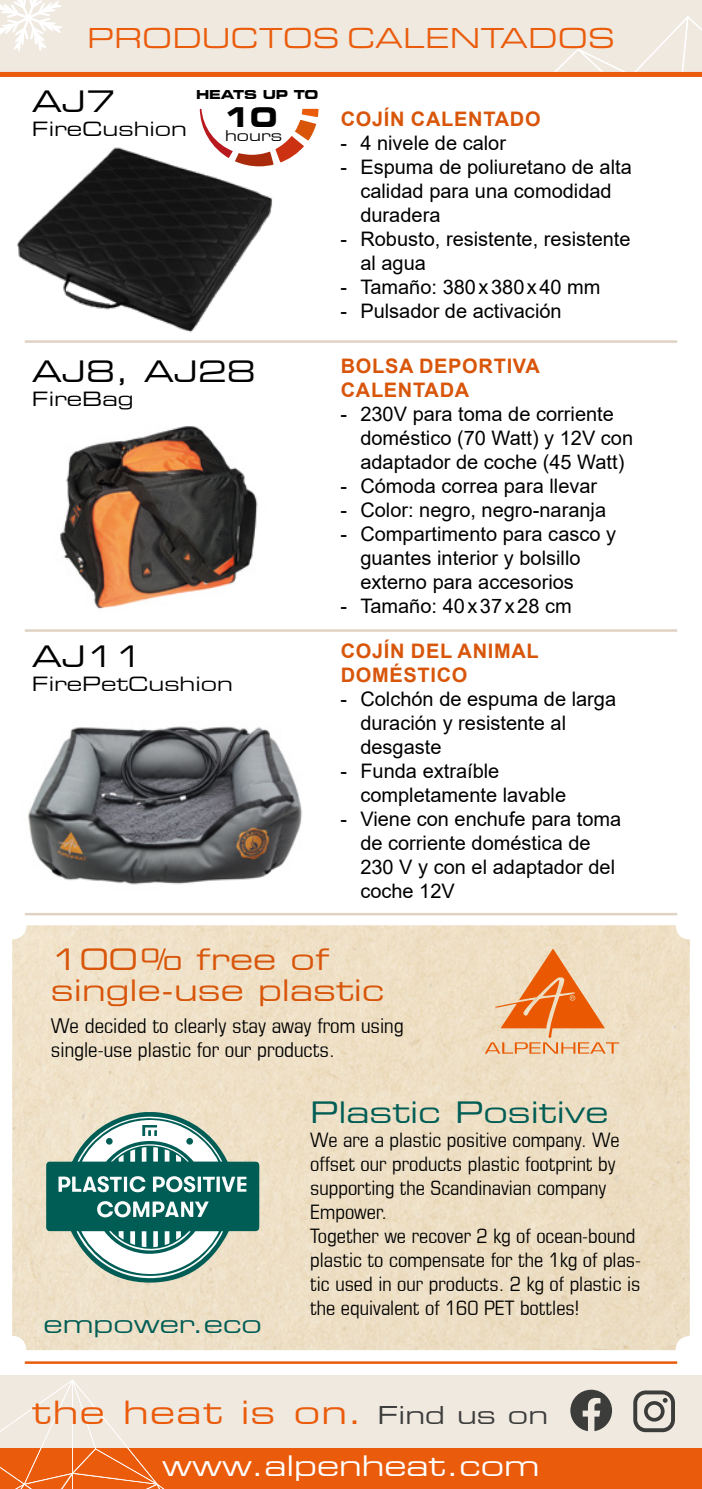
<style>
.page{position:relative;width:702px;height:1489px;background:#fff}
.page>*{position:absolute;margin:0;border:0;box-sizing:border-box;transform-origin:0 0}
.t1{font:32.5px "Eurostile Extended Two";letter-spacing:.04em;color:#ea5b0b}
.Überschrift{font:30px/31.2px "Eurostile Extended Two";color:#d85509}
.t2{font:30px "Eurostile Ext";color:#ea5b0b}
.Überschrift-2{font:30px "Eurostile Extended Two";color:#000}
.Überschrift-3{font:30px "Eurostile Extended Two";color:#005d55}
.Überschrift-4{font:28.75px "Eurostile Extended Two";color:#fff}
.t3{font:27.5px "Eurostile Bold Extended Two";color:#000}
.Überschrift-5{font:25px "Eurostile Extended Two";color:#005d55}
.Überschrift-6{font:25px "Eurostile Extended Two";color:#3c3c3b}
.Überschrift-7{font:condensed 20.5px/24.5px "Eurostile";color:#000}
.Fliesstext{font:20px "Arial";color:#000}
.Überschrift-8{font:condensed 20px/24px "Eurostile";color:#000}
.Fliesstext-2{font:700 20px "Arial";letter-spacing:.035em;color:#d85509}
.Überschrift-9{font:20px "Eurostile Extended Two";color:#000}
.t4{font:15px "Eurostile Extended Two";color:#000}
.t5{font:12.5px "Eurostile Bold Extended Two";letter-spacing:-.02em;color:#000}
</style>
<div class="page">
<div style="left:0;top:0;width:702px;height:76px;background:#efe9e0"></div>
<div style="left:0;top:1447px;width:702px;height:41px;background:#ea5b0b"></div>
<div style="left:0;top:1375px;width:702px;height:72px;background:#efe9e0"></div>
<img style="left:12px;top:925px;width:677px;height:424px">
<svg style="left:46px;top:1111px;width:213px;height:171px"></svg>
<img style="left:60px;top:426px;width:198px;height:183px">
<img style="left:17px;top:147px;width:256px;height:195px">
<img style="left:28px;top:726px;width:274px;height:159px">
<svg style="left:0;top:1379px;width:212px;height:109px"></svg>
<svg style="left:570px;top:1389px;width:42px;height:41px"></svg>
<svg style="left:633px;top:1390px;width:42px;height:41px"></svg>
<svg style="left:485px;top:948px;width:134px;height:105px;background:#ecb78a"></svg>
<hr style="left:25px;top:1361px;width:652px;height:2px;background:#ea5b0b">
<svg style="left:535px;top:16px;width:167px;height:56px"></svg>
<div style="left:0;top:72px;width:702px;height:5px;background:#ea5b0b"></div>
<svg style="left:0;top:0;width:62px;height:51px"></svg>
<hr style="left:25px;top:340px;width:652px;height:3px;background:#dfd3c3">
<hr style="left:25px;top:629px;width:652px;height:2px;background:#dfd3c3">
<hr style="left:25px;top:912px;width:652px;height:3px;background:#dfd3c3">
<svg style="left:197px;top:108px;width:122px;height:61px"></svg>
<p class="t2" style="left:87px;top:17px;width:529px">PRODUCTOS CALENTADOS</p>
<p class="Überschrift-2" style="left:32px;top:81px;width:85px">AJ7</p>
<p class="Überschrift-9" style="left:32px;top:115px;width:157px">FireCushion</p>
<p class="t5" style="left:196px;top:85px;width:124px">HEATS UP TO</p>
<p class="t3" style="left:223px;top:97px;width:56px">10</p>
<p class="t4" style="left:225px;top:126px;width:59px">hours</p>
<p class="Überschrift-2" style="left:32px;top:350px;width:225px">AJ8, AJ28</p>
<p class="Überschrift-9" style="left:32px;top:385px;width:103px">FireBag</p>
<p class="Überschrift-2" style="left:32px;top:635px;width:113px">AJ11</p>
<p class="Überschrift-9" style="left:32px;top:670px;width:203px">FirePetCushion</p>
<p class="Fliesstext-2" style="left:341px;top:105px;width:201px">COJÍN CALENTADO</p>
<p class="Fliesstext" style="left:340px;top:129px;width:167px">- 4 nivele de calor</p>
<p class="Fliesstext" style="left:340px;top:153px;width:293px">- Espuma de poliuretano de alta</p>
<p class="Fliesstext" style="left:360px;top:177px;width:253px">calidad para una comodidad</p>
<p class="Fliesstext" style="left:360px;top:201px;width:82px">duradera</p>
<p class="Fliesstext" style="left:340px;top:225px;width:292px">- Robusto, resistente, resistente</p>
<p class="Fliesstext" style="left:360px;top:249px;width:67px">al agua</p>
<p class="Fliesstext" style="left:340px;top:273px;width:262px">- Tamaño: 380x380x40 mm</p>
<p class="Fliesstext" style="left:340px;top:297px;width:223px">- Pulsador de activación</p>
<p class="Fliesstext-2" style="left:341px;top:351px;width:201px">BOLSA DEPORTIVA</p>
<p class="Fliesstext-2" style="left:341px;top:375px;width:130px">CALENTADA</p>
<p class="Fliesstext" style="left:340px;top:400px;width:275px">- 230V para toma de corriente</p>
<p class="Fliesstext" style="left:360px;top:424px;width:274px">doméstico (70 Watt) y 12V con</p>
<p class="Fliesstext" style="left:360px;top:448px;width:265px">adaptador de coche (45 Watt)</p>
<p class="Fliesstext" style="left:340px;top:472px;width:258px">- Cómoda correa para llevar</p>
<p class="Fliesstext" style="left:340px;top:496px;width:267px">- Color: negro, negro-naranja</p>
<p class="Fliesstext" style="left:340px;top:520px;width:277px">- Compartimento para casco y</p>
<p class="Fliesstext" style="left:360px;top:544px;width:222px">guantes interior y bolsillo</p>
<p class="Fliesstext" style="left:360px;top:568px;width:215px">externo para accesorios</p>
<p class="Fliesstext" style="left:340px;top:592px;width:233px">- Tamaño: 40x37x28 cm</p>
<p class="Fliesstext-2" style="left:341px;top:637px;width:199px">COJÍN DEL ANIMAL</p>
<p class="Fliesstext-2" style="left:341px;top:661px;width:128px">DOMÉSTICO</p>
<p class="Fliesstext" style="left:340px;top:685px;width:277px">- Colchón de espuma de larga</p>
<p class="Fliesstext" style="left:360px;top:709px;width:207px">duración y resistente al</p>
<p class="Fliesstext" style="left:360px;top:733px;width:83px">desgaste</p>
<p class="Fliesstext" style="left:340px;top:757px;width:160px">- Funda extraíble</p>
<p class="Fliesstext" style="left:360px;top:781px;width:207px">completamente lavable</p>
<p class="Fliesstext" style="left:340px;top:805px;width:282px">- Viene con enchufe para toma</p>
<p class="Fliesstext" style="left:360px;top:829px;width:232px">de corriente doméstica de</p>
<p class="Fliesstext" style="left:360px;top:853px;width:256px">230 V y con el adaptador del</p>
<p class="Fliesstext" style="left:360px;top:877px;width:96px">coche 12V</p>
<p class="Überschrift" style="left:51px;top:942px;width:335px">100% free of single-use plastic</p>
<p class="Überschrift-7" style="left:51px;top:1012px;width:354px">We decided to clearly stay away from using single-use plastic for our products.</p>
<p class="Überschrift-5" style="left:44px;top:1307px;width:220px">empower.eco</p>
<p class="Überschrift-3" style="left:310px;top:1091px;width:300px">Plastic Positive</p>
<p class="Überschrift-8" style="left:310px;top:1127px;width:311px">We are a plastic positive company. We offset our products plastic footprint by supporting the Scandinavian company<br>Empower.</p>
<p class="Überschrift-8" style="left:310px;top:1223px;width:332px">Together we recover 2 kg of ocean-bound plastic to compensate for the 1kg of plas&shy;tic used in our products. 2 kg of plastic is the equivalent of 160 PET bottles!</p>
<p class="t1" style="left:32px;top:1389px;width:332px">the heat is on.</p>
<p class="Überschrift-6" style="left:377px;top:1397px;width:172px">Find us on</p>
<p class="Überschrift-4" style="left:162px;top:1445px;width:379px">www.alpenheat.com</p>
</div>
